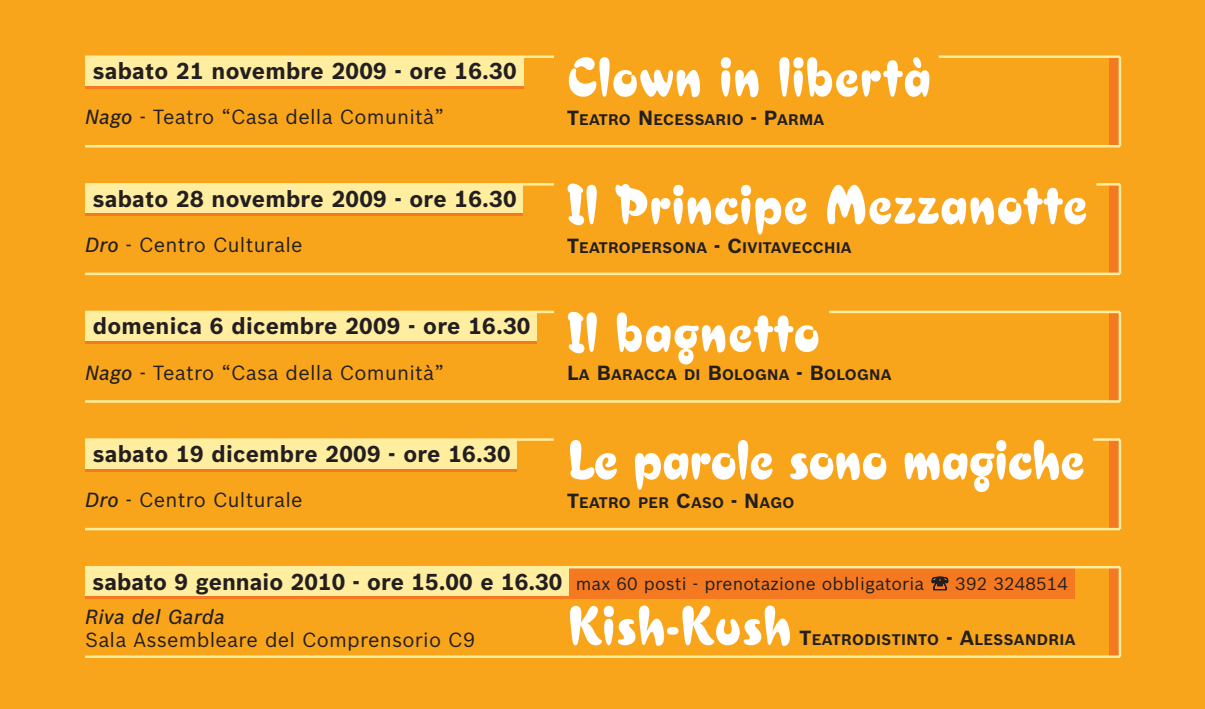
<style>
.page{position:relative;width:1205px;height:709px;background:#f9a51b}
.page>*{position:absolute;margin:0;border:0;box-sizing:border-box;transform-origin:0 0}
.t1{font:57.5px "Croissant D";letter-spacing:.01em;color:#fff}
.t2{font:57.5px "Croissant D";letter-spacing:-.01em;color:#fff}
.t3{font:700 22.5px "Bosch Sans";letter-spacing:.01em;color:#231f20}
.t4{font:20px "Bosch Sans";letter-spacing:.01em;color:#231f20}
.t5{font:italic 500 20px "Bosch Sans";letter-spacing:.01em;color:#231f20}
.t6{font:17.5px "Bosch Sans";letter-spacing:.01em;color:#231f20}
.t7{font:700 15px "Bosch Sans";letter-spacing:.015em;color:#231f20}
.s1{font-weight:500;font-style:italic}
.s2{font-size:20px}
</style>
<div class="page">
<div style="left:1109px;top:57px;width:11px;height:89px;background:#f47921"></div>
<div style="left:1109px;top:184px;width:11px;height:90px;background:#f47921"></div>
<div style="left:1109px;top:312px;width:11px;height:89px;background:#f47921"></div>
<div style="left:1109px;top:439px;width:11px;height:90px;background:#f47921"></div>
<div style="left:1109px;top:567px;width:11px;height:89px;background:#f47921"></div>
<div style="left:85px;top:57px;width:438px;height:32px;background:#ffeda0"></div>
<hr style="left:85px;top:86px;width:438px;height:3px;background:#f47921">
<hr style="left:85px;top:145px;width:1035px;height:2px;background:#ffeda0">
<hr style="left:1118px;top:57px;width:3px;height:89px;background:#ffeda0">
<hr style="left:938px;top:55px;width:182px;height:3px;background:#ffeda0">
<hr style="left:85px;top:55px;width:469px;height:3px;background:#ffeda0">
<div style="left:85px;top:184px;width:437px;height:32px;background:#ffeda0"></div>
<hr style="left:85px;top:214px;width:437px;height:2px;background:#f47921">
<hr style="left:85px;top:272px;width:1035px;height:3px;background:#ffeda0">
<hr style="left:1118px;top:184px;width:3px;height:90px;background:#ffeda0">
<hr style="left:1096px;top:183px;width:24px;height:3px;background:#ffeda0">
<hr style="left:85px;top:183px;width:469px;height:3px;background:#ffeda0">
<div style="left:85px;top:312px;width:451px;height:32px;background:#ffeda0"></div>
<hr style="left:85px;top:341px;width:451px;height:3px;background:#f47921">
<hr style="left:85px;top:400px;width:1035px;height:3px;background:#ffeda0">
<hr style="left:1118px;top:312px;width:3px;height:89px;background:#ffeda0">
<hr style="left:829px;top:311px;width:291px;height:2px;background:#ffeda0">
<hr style="left:85px;top:311px;width:469px;height:2px;background:#ffeda0">
<div style="left:85px;top:439px;width:431px;height:32px;background:#ffeda0"></div>
<hr style="left:85px;top:469px;width:431px;height:2px;background:#f47921">
<hr style="left:85px;top:528px;width:1035px;height:2px;background:#ffeda0">
<hr style="left:1118px;top:439px;width:3px;height:90px;background:#ffeda0">
<hr style="left:1093px;top:438px;width:27px;height:3px;background:#ffeda0">
<hr style="left:85px;top:438px;width:469px;height:3px;background:#ffeda0">
<div style="left:85px;top:567px;width:484px;height:32px;background:#ffeda0"></div>
<div style="left:569px;top:567px;width:506px;height:32px;background:#f47921"></div>
<hr style="left:85px;top:596px;width:974px;height:3px;background:#f47921">
<hr style="left:85px;top:655px;width:1035px;height:3px;background:#ffeda0">
<hr style="left:1118px;top:567px;width:3px;height:89px;background:#ffeda0">
<hr style="left:546px;top:566px;width:574px;height:2px;background:#ffeda0">
<hr style="left:85px;top:566px;width:469px;height:2px;background:#ffeda0">
<svg style="left:568px;top:312px;width:16px;height:41px"></svg>
<svg style="left:567px;top:184px;width:17px;height:41px"></svg>
<p class="t3" style="left:93px;top:58px;width:425px">sabato 21 novembre 2009 - ore 16.30</p>
<p class="t4" style="left:85px;top:106px;width:360px"><span class="s1">Nago</span> - Teatro “Casa della Comunità”</p>
<p class="t3" style="left:93px;top:186px;width:425px">sabato 28 novembre 2009 - ore 16.30</p>
<p class="t4" style="left:85px;top:233px;width:219px"><span class="s1">Dro</span> - Centro Culturale</p>
<p class="t3" style="left:93px;top:313px;width:439px">domenica 6 dicembre 2009 - ore 16.30</p>
<p class="t4" style="left:85px;top:361px;width:360px"><span class="s1">Nago</span> - Teatro “Casa della Comunità”</p>
<p class="t3" style="left:93px;top:441px;width:419px">sabato 19 dicembre 2009 - ore 16.30</p>
<p class="t4" style="left:85px;top:488px;width:219px"><span class="s1">Dro</span> - Centro Culturale</p>
<h1 class="t1" style="left:567px;top:57px;width:366px">Clown in libertà</h1>
<p class="t7" style="left:567px;top:111px;width:259px"><span class="s2">T</span>EATRO <span class="s2">N</span>ECESSARIO <span class="s2">- P</span>ARMA</p>
<h1 class="t1" style="left:567px;top:185px;width:522px">Il Principe Mezzanotte</h1>
<p class="t7" style="left:567px;top:238px;width:286px"><span class="s2">T</span>EATROPERSONA <span class="s2">- C</span>IVITAVECCHIA</p>
<h1 class="t1" style="left:567px;top:312px;width:254px">Il bagnetto</h1>
<p class="t7" style="left:567px;top:366px;width:326px"><span class="s2">L</span>A <span class="s2">B</span>ARACCA DI <span class="s2">B</span>OLOGNA <span class="s2">- B</span>OLOGNA</p>
<h1 class="t2" style="left:567px;top:440px;width:519px">Le parole sono magiche</h1>
<p class="t7" style="left:567px;top:494px;width:229px"><span class="s2">T</span>EATRO PER <span class="s2">C</span>ASO <span class="s2">- N</span>AGO</p>
<p class="t3" style="left:93px;top:568px;width:471px">sabato 9 gennaio 2010 - ore 15.00 e 16.30</p>
<p class="t5" style="left:85px;top:605px;width:141px">Riva del Garda</p>
<p class="t4" style="left:85px;top:628px;width:391px">Sala Assembleare del Comprensorio C9</p>
<p class="t6" style="left:576px;top:573px;width:350px">max 60 posti - prenotazione obbligatoria</p>
<p class="t6" style="left:955px;top:573px;width:114px">392 3248514</p>
<h1 class="t1" style="left:567px;top:606px;width:226px">Kish-Kush</h1>
<p class="t7" style="left:799px;top:630px;width:278px"><span class="s2">T</span>EATRODISTINTO <span class="s2">- A</span>LESSANDRIA</p>
</div>
